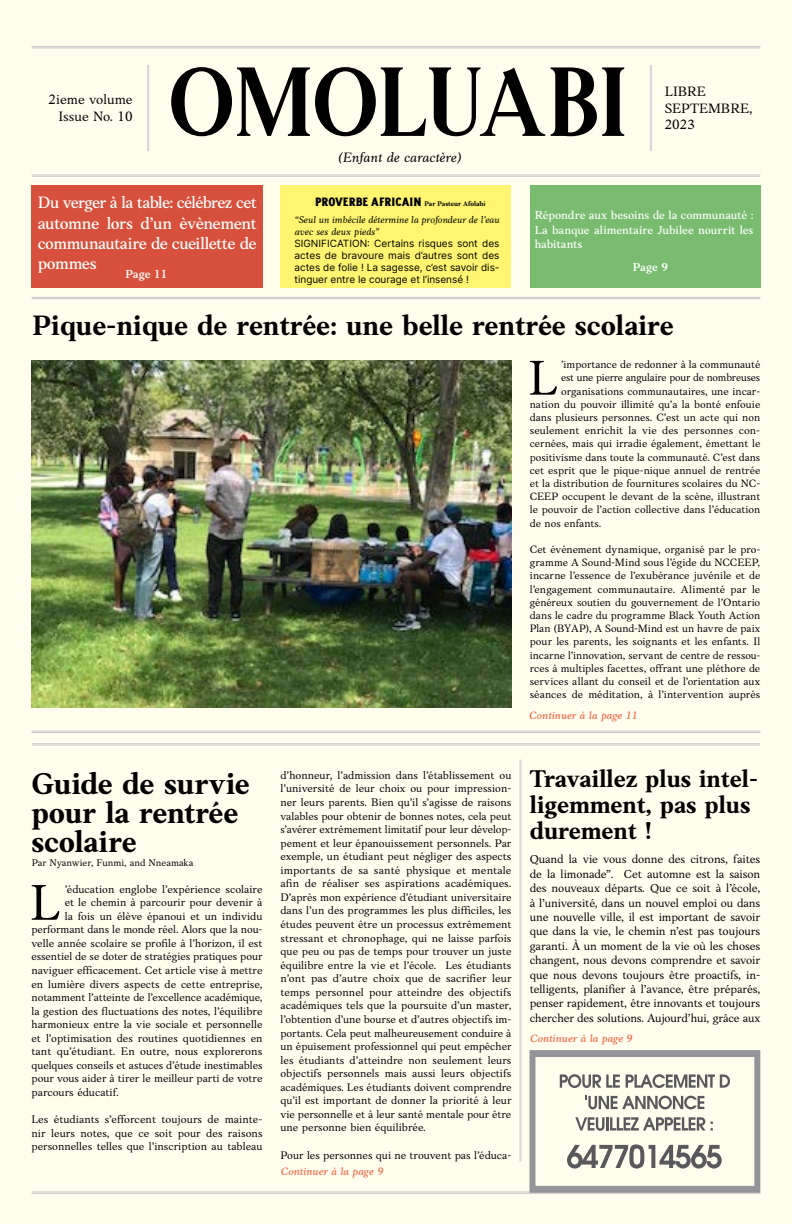
<style>
.page{position:relative;width:792px;height:1224px;background:#fffdee}
.page>*{position:absolute;margin:0;border:0;box-sizing:border-box;transform-origin:0 0}
.t1{font:116px "Pioggia";letter-spacing:.015em;color:#000}
.t2{font:51.8px "Anko Personal Use";color:#000}
.t3{font:50.4px "Anko Personal Use";color:#000}
.t4{font:700 31px/29px "Anko Personal Use";letter-spacing:-.005em;color:#000}
.t5{font:700 29px "Anko Personal Use";color:#000}
.t6{font:700 25px/26px "Anko Personal Use";color:#000}
.t7{font:500 17px/20.4px "Anko Personal Use";letter-spacing:-.03em;color:#fff;text-align:justify}
.t8{font:14px/16.8px "Anko Personal Use";color:#000;text-align:right}
.t9{font:italic 14px "Anko Personal Use";color:#000}
.t10{font:12px/14.4px "Anko Personal Use";letter-spacing:-.01em;color:#000;text-align:justify}
.t11{font:500 12px/14.4px "Anko Personal Use";letter-spacing:-.005em;color:#fff;text-align:justify}
.t12{font:600 12px "Anko Personal Use";color:#fff}
.t13{font:11.3px/13.6px "Anko Personal Use";color:#000;text-align:justify}
.t14{font:11px/13.2px "Anko Personal Use";color:#000;text-align:justify}
.t15{font:italic 500 11px "Anko Personal Use";color:#f26842}
.t16{font:10px/12px "Inter";color:#000;text-align:justify}
.t17{font:italic 10px/12px "Anko Personal Use";letter-spacing:-.005em;color:#000}
.t18{font:10px "Anko Personal Use";color:#000}
.t19{font:700 7px "Anko Personal Use";color:#000}
.s1{font-family:"ELMODER";font-size:12px}
</style>
<div class="page">
<hr style="left:32px;top:46px;width:728px;height:1px;background:#c7c8ca">
<hr style="left:32px;top:48px;width:728px;height:1px;background:#c7c8ca">
<hr style="left:32px;top:175px;width:728px;height:1px;background:#c7c8ca">
<hr style="left:32px;top:176px;width:728px;height:1px;background:#c7c8ca">
<hr style="left:32px;top:297px;width:728px;height:1px;background:#c7c8ca">
<hr style="left:32px;top:298px;width:728px;height:1px;background:#c7c8ca">
<hr style="left:32px;top:731px;width:728px;height:1px;background:#c7c8ca">
<hr style="left:32px;top:732px;width:728px;height:1px;background:#c7c8ca">
<hr style="left:32px;top:743px;width:728px;height:1px;background:#c7c8ca">
<hr style="left:32px;top:745px;width:728px;height:1px;background:#c7c8ca">
<hr style="left:32px;top:1192px;width:728px;height:1px;background:#c7c8ca">
<hr style="left:32px;top:1193px;width:728px;height:1px;background:#c7c8ca">
<hr style="left:148px;top:65px;width:1px;height:86px;background:#d1d3d4">
<hr style="left:147px;top:65px;width:1px;height:86px;background:#d1d3d4">
<hr style="left:651px;top:65px;width:1px;height:86px;background:#d1d3d4">
<hr style="left:650px;top:65px;width:1px;height:86px;background:#d1d3d4">
<img style="left:32px;top:360px;width:479px;height:347px">
<div style="left:31px;top:185px;width:231px;height:103px;background:#d7503c"></div>
<div style="left:280px;top:185px;width:232px;height:103px;background:#fff570"></div>
<div style="left:530px;top:185px;width:231px;height:103px;background:#79bc6f"></div>
<hr style="left:521px;top:760px;width:1px;height:402px;background:#d1d3d4">
<hr style="left:520px;top:760px;width:1px;height:402px;background:#d1d3d4">
<svg style="left:530px;top:1050px;width:230px;height:143px;background:#d8d7cd"></svg>
<h1 class="t1" style="left:171px;top:62px;width:458px">OMOLUABI</h1>
<p class="t9" style="left:337px;top:149px;width:126px">(Enfant de caractère)</p>
<p class="t8" style="left:49px;top:91px;width:86px">2ieme volume<br>Issue No. 10</p>
<p class="t8" style="left:665px;top:83px;width:89px;text-align:left">LIBRE<br>SEPTEMBRE,<br>2023</p>
<h3 class="t7" style="left:38px;top:192px;width:220px">Du verger à la table: célébrez cet automne lors d’un èvènement communautaire de cueillette de pommes</h3>
<p class="t12" style="left:126px;top:268px;width:43px">Page 11</p>
<p class="t19" style="left:315px;top:199px;width:172px"><span class="s1">PROVERBE AFRICAIN</span> Par Pasteur Afolabi</p>
<p class="t17" style="left:294px;top:213px;width:206px">“Seul un imbécile détermine la profondeur de l’eau avec ses deux pieds”</p>
<p class="t16" style="left:294px;top:237px;width:207px">SIGNIFICATION: Certains risques sont des actes de bravoure mais d’autres sont des actes de folie ! La sagesse, c’est savoir dis&shy;tinguer entre le courage et l’insensé !</p>
<p class="t11" style="left:535px;top:208px;width:220px">Répondre aux besoins de la communauté :<br>La banque alimentaire Jubilee nourrit les habitants</p>
<p class="t12" style="left:633px;top:260px;width:37px">Page 9</p>
<h3 class="t5" style="left:33px;top:309px;width:642px">Pique-nique de rentrée: une belle rentrée scolaire</h3>
<h3 class="t3" style="left:528px;top:350px;width:31px">L</h3>
<p class="t14" style="left:561px;top:358px;width:201px">’importance de redonner à la communauté</p>
<p class="t14" style="left:561px;top:371px;width:201px">est une pierre angulaire pour de nombreuses</p>
<p class="t14" style="left:561px;top:384px;width:201px">organisations communautaires, une incar-</p>
<p class="t14" style="left:530px;top:398px;width:232px">nation du pouvoir illimité qu’a la bonté enfouie</p>
<p class="t14" style="left:530px;top:411px;width:232px">dans plusieurs personnes. C’est un acte qui non</p>
<p class="t14" style="left:530px;top:424px;width:232px">seulement enrichit la vie des personnes con-</p>
<p class="t14" style="left:530px;top:437px;width:232px">cernées, mais qui irradie également, émettant le</p>
<p class="t14" style="left:530px;top:450px;width:232px">positivisme dans toute la communauté. C’est dans</p>
<p class="t14" style="left:530px;top:464px;width:232px">cet esprit que le pique-nique annuel de rentrée</p>
<p class="t14" style="left:530px;top:477px;width:232px">et la distribution de fournitures scolaires du NC-</p>
<p class="t14" style="left:530px;top:490px;width:232px">CEEP occupent le devant de la scène, illustrant</p>
<p class="t14" style="left:530px;top:503px;width:232px">le pouvoir de l’action collective dans l’éducation</p>
<p class="t14" style="left:530px;top:516px;width:73px">de nos enfants.</p>
<p class="t14" style="left:530px;top:543px;width:232px">Cet événement dynamique, organisé par le pro&shy;gramme A Sound-Mind sous l’égide du NCCEEP, incarne l’essence de l’exubérance juvénile et de l’engagement communautaire. Alimenté par le généreux soutien du gouvernement de l’Ontario dans le cadre du programme Black Youth Action Plan (BYAP), A Sound-Mind est un havre de paix pour les parents, les soignants et les enfants. Il incarne l’innovation, servant de centre de ressou&shy;rces à multiples facettes, offrant une pléthore de services allant du conseil et de l’orientation aux séances de méditation, à l’intervention auprès</p>
<p class="t15" style="left:529px;top:709px;width:110px">Continuer à la page 11</p>
<h3 class="t4" style="left:32px;top:769px;width:220px">Guide de survie pour la rentrée scolaire</h3>
<p class="t18" style="left:32px;top:857px;width:163px">Par Nyanwier, Funmi, and Nneamaka</p>
<h2 class="t2" style="left:30px;top:874px;width:32px">L</h2>
<p class="t13" style="left:65px;top:882px;width:199px">’éducation englobe l’expérience scolaire</p>
<p class="t13" style="left:65px;top:896px;width:199px">et le chemin à parcourir pour devenir à</p>
<p class="t13" style="left:65px;top:909px;width:199px">la fois un élève épanoui et un individu</p>
<p class="t13" style="left:32px;top:923px;width:233px">performant dans le monde réel. Alors que la nou-</p>
<p class="t13" style="left:32px;top:936px;width:233px">velle année scolaire se profile à l’horizon, il est</p>
<p class="t13" style="left:32px;top:950px;width:232px">essentiel de se doter de stratégies pratiques pour</p>
<p class="t13" style="left:32px;top:964px;width:233px">naviguer efficacement. Cet article vise à mettre</p>
<p class="t13" style="left:32px;top:977px;width:233px">en lumière divers aspects de cette entreprise,</p>
<p class="t13" style="left:32px;top:991px;width:233px">notamment l’atteinte de l’excellence académique,</p>
<p class="t13" style="left:32px;top:1004px;width:232px">la gestion des fluctuations des notes, l’équilibre</p>
<p class="t13" style="left:32px;top:1018px;width:233px">harmonieux entre la vie sociale et personnelle</p>
<p class="t13" style="left:32px;top:1031px;width:233px">et l’optimisation des routines quotidiennes en</p>
<p class="t13" style="left:32px;top:1045px;width:232px">tant qu’étudiant. En outre, nous explorerons</p>
<p class="t13" style="left:32px;top:1058px;width:233px">quelques conseils et astuces d’étude inestimables</p>
<p class="t13" style="left:32px;top:1072px;width:233px">pour vous aider à tirer le meilleur parti de votre</p>
<p class="t13" style="left:32px;top:1086px;width:89px">parcours éducatif.</p>
<p class="t13" style="left:32px;top:1113px;width:233px">Les étudiants s’efforcent toujours de mainte&shy;nir leurs notes, que ce soit pour des raisons personnelles telles que l’inscription au tableau</p>
<p class="t13" style="left:280px;top:768px;width:233px">d’honneur, l’admission dans l’établissement ou l’université de leur choix ou pour impression&shy;ner leurs parents. Bien qu’il s’agisse de raisons valables pour obtenir de bonnes notes, cela peut s’avérer extrêmement limitatif pour leur dévelop&shy;pement et leur épanouissement personnels. Par exemple, un étudiant peut négliger des aspects importants de sa santé physique et mentale afin de réaliser ses aspirations académiques.<br>D’après mon expérience d’étudiant universitaire dans l’un des programmes les plus difficiles, les études peuvent être un processus extrêmement stressant et chronophage, qui ne laisse parfois que peu ou pas de temps pour trouver un juste équilibre entre la vie et l’école. Les étudiants n’ont pas d’autre choix que de sacrifier leur temps personnel pour atteindre des objectifs académiques tels que la poursuite d’un master, l’obtention d’une bourse et d’autres objectifs im&shy;portants. Cela peut malheureusement conduire à un épuisement professionnel qui peut empêcher les étudiants d’atteindre non seulement leurs objectifs personnels mais aussi leurs objectifs académiques. Les étudiants doivent comprendre qu’il est important de donner la priorité à leur vie personnelle et à leur santé mentale pour être une personne bien équilibrée.</p>
<p class="t13" style="left:280px;top:1148px;width:233px">Pour les personnes qui ne trouvent pas l’éduca-</p>
<p class="t15" style="left:280px;top:1165px;width:104px">Continuer à la page 9</p>
<h3 class="t6" style="left:530px;top:766px;width:230px">Travaillez plus intel&shy;ligemment, pas plus durement !</h3>
<p class="t10" style="left:530px;top:852px;width:232px">Quand la vie vous donne des citrons, faites de la limonade”. Cet automne est la saison des nouveaux départs. Que ce soit à l’école, à l’université, dans un nouvel emploi ou dans une nouvelle ville, il est important de savoir que dans la vie, le chemin n’est pas toujours garanti. À un moment de la vie où les choses changent, nous devons comprendre et savoir que nous devons toujours être proactifs, in&shy;telligents, planifier à l’avance, être préparés, penser rapidement, être innovants et toujours chercher des solutions. Aujourd’hui, grâce aux</p>
<p class="t15" style="left:530px;top:1032px;width:104px">Continuer à la page 9</p>
</div>
